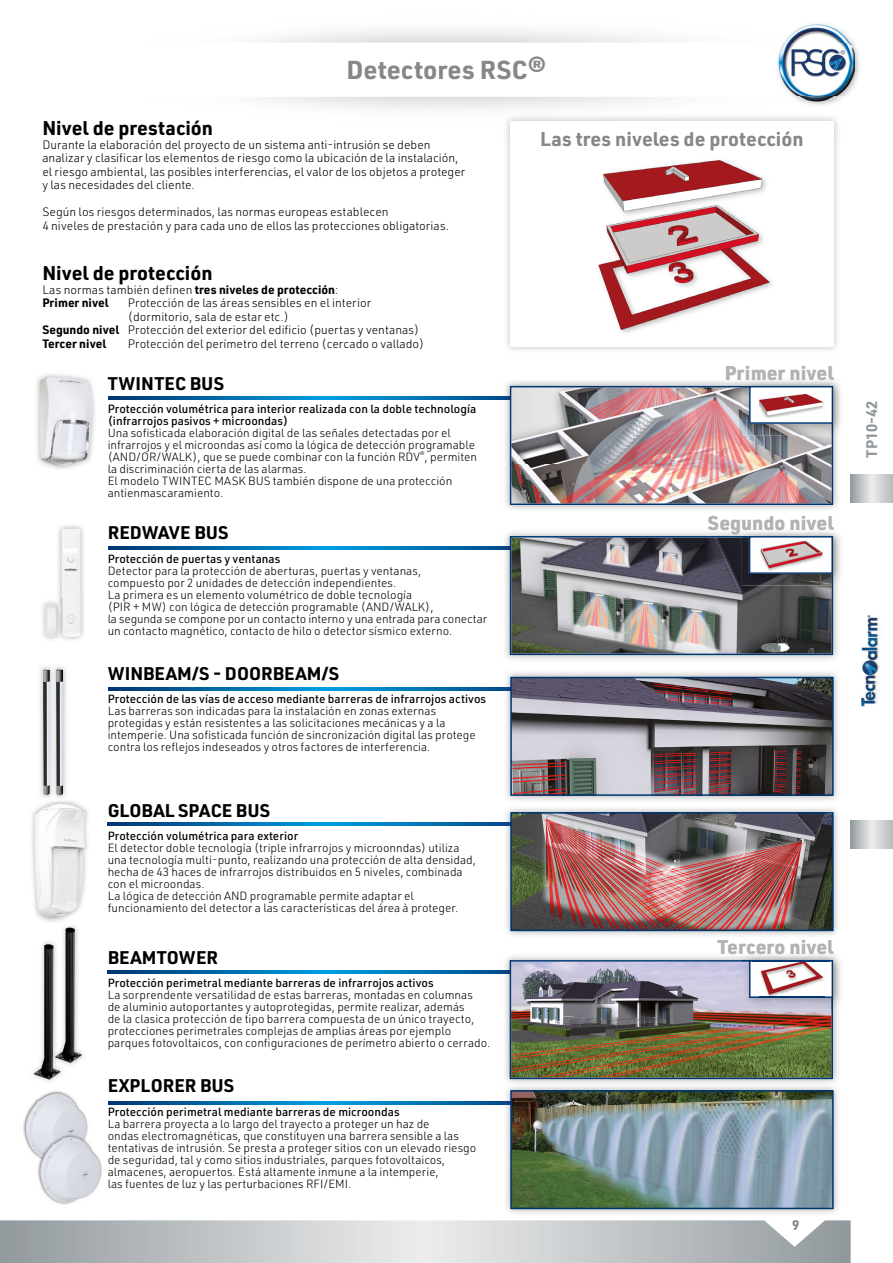
<style>
.page{position:relative;width:893px;height:1263px;background:#fff}
.page>*{position:absolute;margin:0;border:0;box-sizing:border-box;transform-origin:0 0}
.t1{font:700 25.5px "URWDIN";letter-spacing:.005em;color:#878787}
.t2{font:900 19.5px "URWDIN";color:#b2b2b2}
.t3{font:700 19.5px "URWDIN";color:#000}
.t4{font:700 19.5px "URWDIN";color:#878787}
.t5{font:700 18px "URWDIN";color:#000}
.t6{font:700 15px "URWDIN";color:#91989c}
.t7{font:700 13.5px "URWDIN";color:#878787}
.t8{font:300 12px/13.5px "URWDIN";color:#000}
.t9{font:700 12px/13.5px "URWDIN";color:#000}
.t10{font:300 11.7px/12px "URWDIN";color:#000}
.t11{font:500 11.7px/12px "URWDIN";color:#000}
.s1{font-weight:300}
.s2{font-weight:700}
</style>
<div class="page">
<svg style="left:0;top:1220px;width:850px;height:43px;background:#c1c5c7"></svg>
<img style="left:861px;top:616px;width:18px;height:91px">
<svg style="left:108px;top:547px;width:394px;height:3px"></svg>
<img style="left:506px;top:532px;width:332px;height:127px">
<svg style="left:108px;top:397px;width:394px;height:3px"></svg>
<svg style="left:108px;top:823px;width:395px;height:3px"></svg>
<svg style="left:108px;top:687px;width:395px;height:3px"></svg>
<svg style="left:108px;top:971px;width:394px;height:3px"></svg>
<svg style="left:108px;top:1102px;width:395px;height:3px"></svg>
<img style="left:506px;top:956px;width:332px;height:127px">
<img style="left:507px;top:672px;width:331px;height:128px">
<img style="left:503px;top:677px;width:330px;height:119px">
<img style="left:506px;top:381px;width:332px;height:128px">
<img style="left:36px;top:374px;width:59px;height:95px">
<img style="left:40px;top:377px;width:52px;height:89px">
<img style="left:33px;top:925px;width:50px;height:157px">
<img style="left:23px;top:1091px;width:79px;height:114px">
<img style="left:597px;top:159px;width:177px;height:174px">
<img style="left:840px;top:968px;width:1px;height:26px">
<img style="left:742px;top:954px;width:98px;height:55px">
<img style="left:502px;top:960px;width:331px;height:119px">
<img style="left:760px;top:998px;width:64px;height:1px">
<img style="left:760px;top:996px;width:64px;height:2px">
<img style="left:752px;top:960px;width:77px;height:36px">
<img style="left:741px;top:531px;width:99px;height:54px">
<svg style="left:502px;top:536px;width:331px;height:119px;background:#7a7b7f"></svg>
<img style="left:759px;top:569px;width:64px;height:2px">
<img style="left:758px;top:541px;width:65px;height:28px">
<img style="left:759px;top:542px;width:64px;height:27px">
<img style="left:840px;top:394px;width:1px;height:26px">
<img style="left:742px;top:380px;width:98px;height:55px">
<img style="left:502px;top:386px;width:331px;height:119px">
<img style="left:758px;top:393px;width:66px;height:26px">
<img style="left:759px;top:395px;width:64px;height:22px">
<img style="left:32px;top:801px;width:56px;height:121px">
<img style="left:35px;top:804px;width:51px;height:114px">
<img style="left:40px;top:666px;width:26px;height:132px">
<img style="left:43px;top:669px;width:7px;height:126px">
<img style="left:50px;top:666px;width:5px;height:132px">
<img style="left:56px;top:669px;width:7px;height:126px">
<img style="left:42px;top:601px;width:13px;height:39px">
<img style="left:45px;top:604px;width:10px;height:32px">
<img style="left:55px;top:525px;width:29px;height:115px">
<img style="left:61px;top:529px;width:19px;height:108px">
<img style="left:61px;top:599px;width:1px;height:38px">
<img style="left:507px;top:808px;width:331px;height:127px">
<img style="left:503px;top:812px;width:330px;height:119px">
<img style="left:504px;top:113px;width:336px;height:26px">
<img style="left:510px;top:121px;width:323px;height:18px">
<img style="left:854px;top:43px;width:6px;height:42px">
<img style="left:796px;top:101px;width:45px;height:6px">
<img style="left:804px;top:22px;width:29px;height:3px">
<img style="left:778px;top:39px;width:76px;height:58px">
<img style="left:792px;top:97px;width:53px;height:4px">
<img style="left:778px;top:25px;width:72px;height:18px">
<svg style="left:850px;top:475px;width:42px;height:28px"></svg>
<svg style="left:850px;top:821px;width:42px;height:27px"></svg>
<img style="left:507px;top:1087px;width:331px;height:126px">
<img style="left:503px;top:1090px;width:330px;height:119px">
<h1 class="t1" style="left:346px;top:61px;width:201px">Detectores RSC®</h1>
<h2 class="t3" style="left:42px;top:121px;width:172px">Nivel de prestación</h2>
<p class="t8" style="left:42px;top:139px;width:424px">Durante la elaboración del proyecto de un sistema anti-intrusión se deben analizar y clasificar los elementos de riesgo como la ubicación de la instalación, el riesgo ambiental, las posibles interferencias, el valor de los objetos a proteger y las necesidades del cliente.</p>
<p class="t8" style="left:42px;top:206px;width:408px">Según los riesgos determinados, las normas europeas establecen<br>4 niveles de prestación y para cada uno de ellos las protecciones obligatorias.</p>
<h2 class="t3" style="left:42px;top:266px;width:172px">Nivel de protección</h2>
<p class="t9" style="left:42px;top:284px;width:297px"><span class="s1">Las normas también definen</span> tres niveles de protección<span class="s1">:<br></span>Primer nivel</p>
<p class="t8" style="left:128px;top:297px;width:245px">Protección de las áreas sensibles en el interior</p>
<p class="t8" style="left:128px;top:311px;width:162px">(dormitorio, sala de estar etc.)</p>
<p class="t8" style="left:42px;top:324px;width:378px"><span class="s2">Segundo nivel</span> Protección del exterior del edificio (puertas y ventanas)</p>
<p class="t9" style="left:42px;top:338px;width:65px">Tercer nivel</p>
<p class="t8" style="left:128px;top:338px;width:298px">Protección del perímetro del terreno (cercado o vallado)</p>
<h3 class="t5" style="left:108px;top:377px;width:118px">TWINTEC BUS</h3>
<p class="t11" style="left:108px;top:404px;width:370px">Protección volumétrica para interior realizada con la doble technología (infrarrojos pasivos + microondas)</p>
<p class="t10" style="left:108px;top:428px;width:371px">Una sofisticada elaboración digital de las señales detectadas por el infrarrojos y el microondas así como la lógica de detección programable (AND/OR/WALK), que se puede combinar con la función RDV<sup>®</sup>, permiten la discriminación cierta de las alarmas.<br>El modelo TWINTEC MASK BUS también dispone de una protección antienmascaramiento.</p>
<h3 class="t5" style="left:108px;top:526px;width:122px">REDWAVE BUS</h3>
<p class="t11" style="left:108px;top:554px;width:174px">Protección de puertas y ventanas</p>
<p class="t10" style="left:108px;top:566px;width:381px">Detector para la protección de aberturas, puertas y ventanas,<br>compuesto por 2 unidades de detección independientes.<br>La primera es un elemento volumétrico de doble tecnología<br>(PIR + MW) con lógica de detección programable (AND/WALK),<br>la segunda se compone por un contacto interno y una entrada para conectar un contacto magnético, contacto de hilo o detector sísmico externo.</p>
<h3 class="t5" style="left:108px;top:667px;width:233px">WINBEAM/S - DOORBEAM/S</h3>
<p class="t11" style="left:108px;top:694px;width:380px">Protección de las vías de acceso mediante barreras de infrarrojos activos</p>
<p class="t10" style="left:108px;top:706px;width:369px">Las barreras son indicadas para la instalación en zonas externas protegidas y están resistentes a las solicitaciones mecánicas y a la intemperie. Una sofisticada función de sincronización digital las protege contra los reflejos indeseados y otros factores de interferencia.</p>
<h3 class="t5" style="left:108px;top:803px;width:164px">GLOBAL SPACE BUS</h3>
<p class="t11" style="left:108px;top:831px;width:192px">Protección volumétrica para exterior</p>
<p class="t10" style="left:108px;top:843px;width:370px">El detector doble tecnología (triple infrarrojos y microonndas) utiliza una tecnología multi-punto, realizando una protección de alta densidad, hecha de 43 haces de infrarrojos distribuidos en 5 niveles, combinada con el microondas.<br>La lógica de detección AND programable permite adaptar el funcionamiento del detector a las características del área à proteger.</p>
<h3 class="t5" style="left:108px;top:950px;width:112px">BEAMTOWER</h3>
<p class="t11" style="left:108px;top:978px;width:327px">Protección perimetral mediante barreras de infrarrojos activos</p>
<p class="t10" style="left:108px;top:990px;width:384px">La sorprendente versatilidad de estas barreras, montadas en columnas<br>de aluminio autoportantes y autoprotegidas, permite realizar, además<br>de la clasica protección de tipo barrera compuesta de un único trayecto, protecciones perimetrales complejas de amplias áreas por ejemplo parques fotovoltaicos, con configuraciones de perímetro abierto o cerrado.</p>
<h3 class="t5" style="left:108px;top:1079px;width:128px">EXPLORER BUS</h3>
<p class="t11" style="left:108px;top:1107px;width:293px">Protección perimetral mediante barreras de microondas</p>
<p class="t10" style="left:108px;top:1119px;width:370px">La barrera proyecta a lo largo del trayecto a proteger un haz de<br>ondas electromagnéticas, que constituyen una barrera sensible a las tentativas de intrusión. Se presta a proteger sitios con un elevado riesgo de seguridad, tal y como sitios industriales, parques fotovoltaicos, almacenes, aeropuertos. Está altamente inmune a la intemperie,<br>las fuentes de luz y las perturbaciones RFI/EMI.</p>
<h2 class="t4" style="left:540px;top:132px;width:265px">Las tres niveles de protección</h2>
<h2 class="t2" style="left:724px;top:365px;width:110px">Primer nivel</h2>
<h2 class="t2" style="left:708px;top:515px;width:127px">Segundo nivel</h2>
<h2 class="t2" style="left:717px;top:940px;width:117px">Tercero nivel</h2>
<p class="t7" style="left:792px;top:1220px;width:9px">9</p>
<p class="t6" style="left:866px;top:458px;width:58px;rotate:-90deg">TP10-42</p>
</div>
